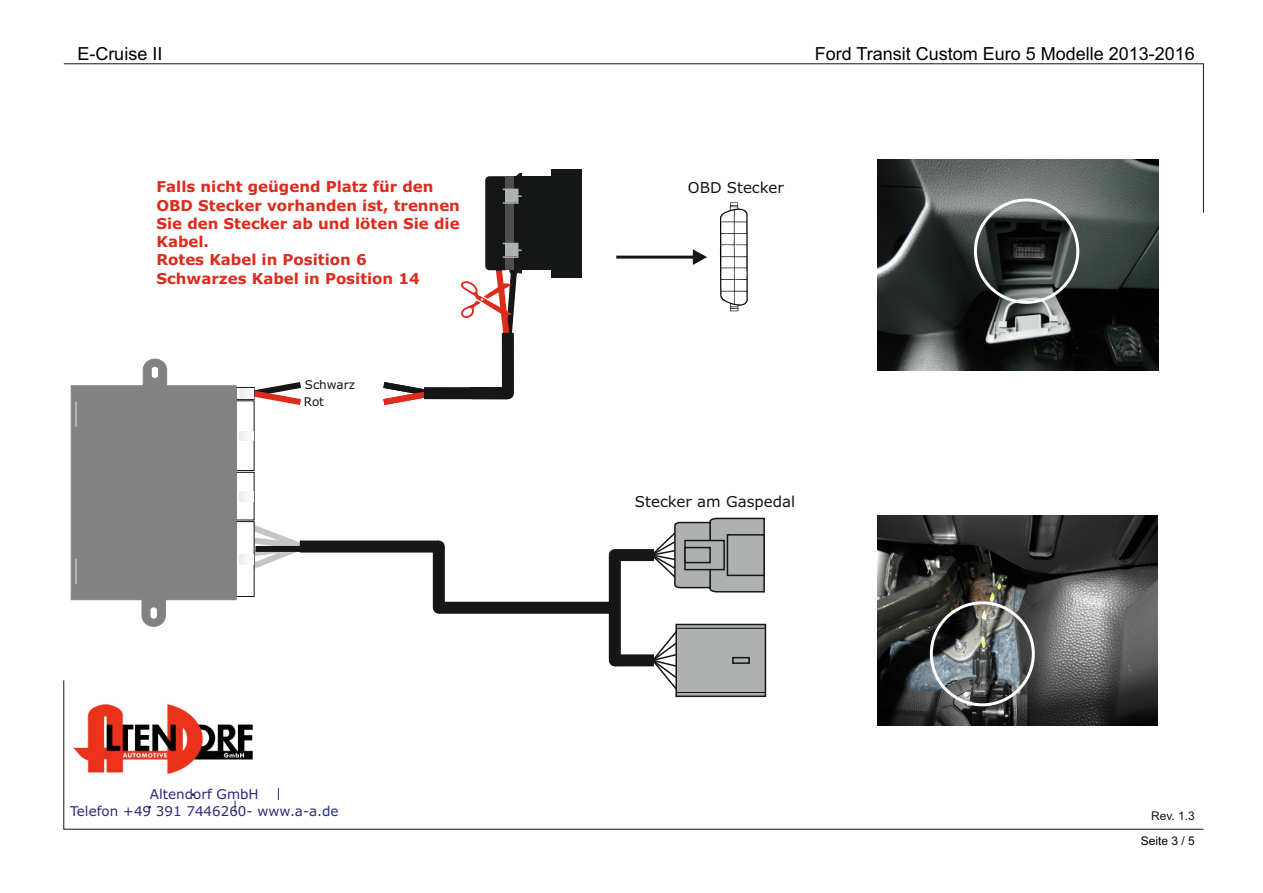
<style>
.page{position:relative;width:1263px;height:893px;background:#fff}
.page>*{position:absolute;margin:0;border:0;box-sizing:border-box;transform-origin:0 0}
.t1{font:18px "Arial";color:#000}
.t2{font:700 15px/18.3px "Verdana";color:#dd2b1c}
.t3{font:15px "Verdana";color:#151616}
.t4{font:13.5px/16.4px "Verdana";color:#2b2c77;text-align:center}
.t5{font:12px "Verdana";color:#151616}
.t6{font:12px "Arial";color:#000}
.t7{font:12px "Arial";color:#151616}
</style>
<div class="page">
<div style="left:439px;top:602px;width:176px;height:12px;background:#151616"></div>
<div style="left:433px;top:547px;width:12px;height:61px;background:#151616"></div>
<div style="left:609px;top:555px;width:12px;height:105px;background:#151616"></div>
<div style="left:615px;top:549px;width:39px;height:12px;background:#151616"></div>
<div style="left:615px;top:654px;width:39px;height:12px;background:#151616"></div>
<div style="left:300px;top:541px;width:139px;height:12px;background:#151616"></div>
<svg style="left:650px;top:517px;width:115px;height:76px"></svg>
<svg style="left:651px;top:623px;width:116px;height:57px"></svg>
<hr style="left:676px;top:628px;width:89px;height:1px;background:#151616">
<img style="left:878px;top:213px;width:280px;height:157px">
<img style="left:877px;top:515px;width:281px;height:165px">
<div style="left:930px;top:601px;width:105px;height:105px;border:3px solid #fff;border-radius:50%"></div>
<div style="left:974px;top:198px;width:105px;height:106px;border:3px solid #fff;border-radius:50%"></div>
<svg style="left:720px;top:213px;width:28px;height:98px"></svg>
<div style="left:735px;top:280px;width:11px;height:11px;background:#fff"></div>
<svg style="left:616px;top:249px;width:91px;height:16px"></svg>
<div style="left:502px;top:333px;width:12px;height:60px;background:#151616"></div>
<svg style="left:383px;top:382px;width:55px;height:23px"></svg>
<div style="left:424px;top:387px;width:84px;height:12px;background:#151616"></div>
<svg style="left:71px;top:359px;width:238px;height:268px"></svg>
<div style="left:506px;top:176px;width:46px;height:94px;background:#151616"></div>
<div style="left:552px;top:169px;width:30px;height:109px;background:#151616"></div>
<svg style="left:63px;top:63px;width:1141px;height:150px"></svg>
<svg style="left:63px;top:680px;width:1141px;height:149px"></svg>
<svg style="left:461px;top:173px;width:61px;height:180px"></svg>
<p class="t1" style="left:77px;top:47px;width:87px">E-Cruise II</p>
<p class="t1" style="left:815px;top:47px;width:382px">Ford Transit Custom Euro 5 Modelle 2013-2016</p>
<p class="t2" style="left:156px;top:179px;width:305px">Falls nicht geügend Platz für den<br>OBD Stecker vorhanden ist, trennen<br>Sie den Stecker ab und löten Sie die<br>Kabel.<br>Rotes Kabel in Position 6<br>Schwarzes Kabel in Position 14</p>
<p class="t5" style="left:305px;top:380px;width:52px">Schwarz</p>
<p class="t5" style="left:304px;top:397px;width:22px">Rot</p>
<p class="t4" style="left:70px;top:787px;width:270px">Altendorf GmbH<br>Telefon +49 391 7446260- www.a-a.de</p>
<p class="t3" style="left:688px;top:182px;width:97px">OBD Stecker</p>
<p class="t3" style="left:635px;top:495px;width:162px">Stecker am Gaspedal</p>
<p class="t7" style="left:1151px;top:811px;width:45px">Rev. 1.3</p>
<p class="t6" style="left:1141px;top:837px;width:56px">Seite 3 / 5</p>
</div>
